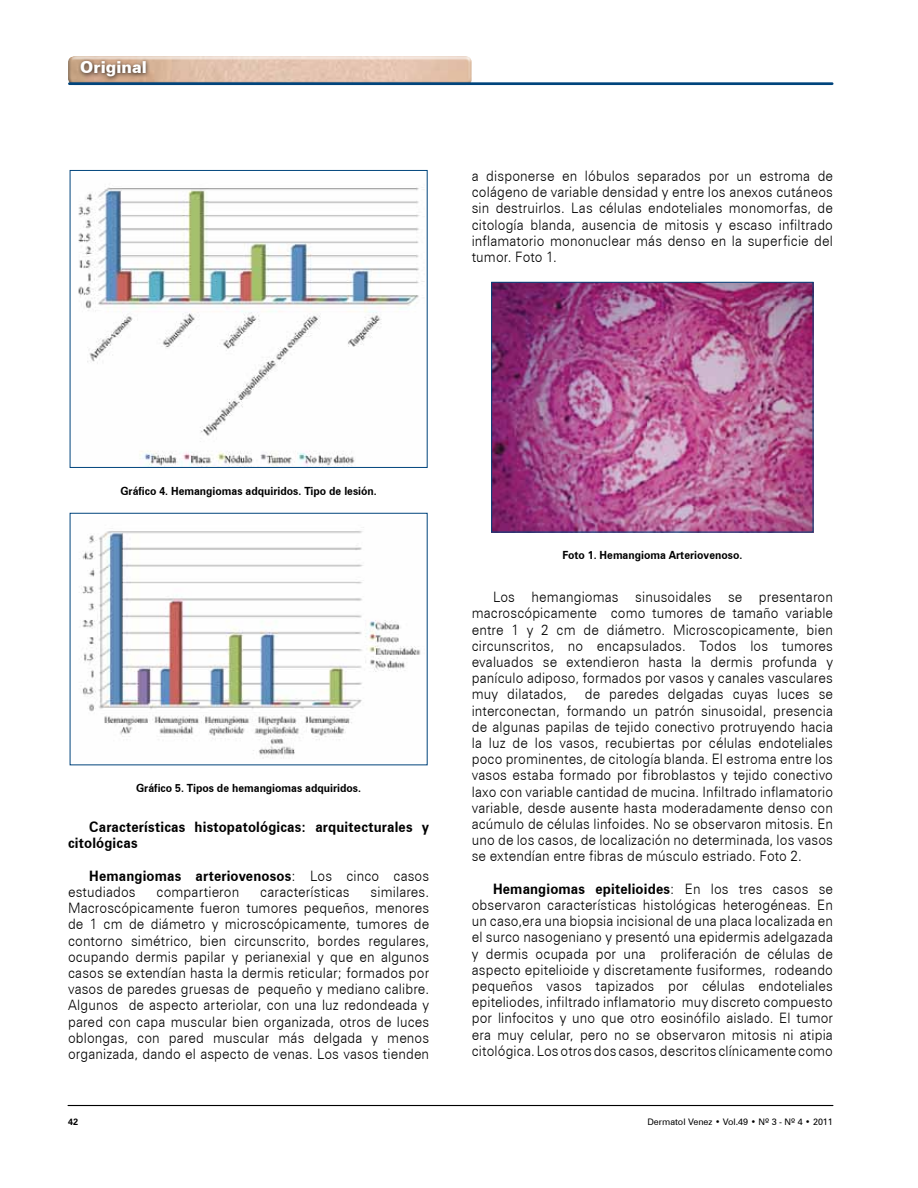
<style>
.page{position:relative;width:918px;height:1188px;background:#fff}
.page>*{position:absolute;margin:0;border:0;box-sizing:border-box;transform-origin:0 0}
.t1{font:900 16.5px "Zurich BT";letter-spacing:.005em;color:#fff}
.t2{font:300 14.4px/16.2px "Zurich BT";letter-spacing:.01em;color:#000;text-align:justify;scale:.93 1}
.t3{font:700 14.4px/16.2px "Zurich BT";letter-spacing:.01em;color:#000;scale:.93 1}
.t4{font:700 11.25px "Zurich BT";color:#000;scale:.94 1}
.t5{font:9px "Zurich BT";color:#000}
.t6{font:700 9px "Zurich BT";color:#000}
.s1{font-weight:300}
.s2{font-weight:700}
</style>
<div class="page">
<div style="left:67px;top:56px;width:407px;height:31px;background:#000;opacity:.75"></div>
<hr style="left:69px;top:82px;width:763px;height:3px;background:#00447c">
<hr style="left:68px;top:1105px;width:765px;height:1px;background:#000">
<img style="left:78px;top:187px;width:347px;height:279px">
<div style="left:70px;top:170px;width:358px;height:298px;border:1px solid #00447c"></div>
<img style="left:493px;top:284px;width:318px;height:246px">
<div style="left:491px;top:282px;width:322px;height:250px;border:1px solid #00447c"></div>
<img style="left:81px;top:527px;width:340px;height:232px">
<div style="left:78px;top:58px;width:73px;height:24px;background:#000;opacity:.75"></div>
<p class="t1" style="left:80px;top:57px;width:68px">Original</p>
<p class="t2" style="left:472px;top:168px;width:390px">a disponerse en lóbulos separados por un estroma de colágeno de variable densidad y entre los anexos cutáneos sin destruirlos. Las células endoteliales monomorfas, de citología blanda, ausencia de mitosis y escaso infiltrado inflamatorio mononuclear más denso en la superficie del tumor. Foto 1.</p>
<p class="t4" style="left:120px;top:484px;width:274px">Gráfico 4. Hemangiomas adquiridos. Tipo de lesión.</p>
<p class="t4" style="left:136px;top:781px;width:241px">Gráfico 5. Tipos de hemangiomas adquiridos.</p>
<p class="t3" style="left:68px;top:819px;width:390px;text-indent:21px">Características histopatológicas: arquitecturales y citológicas</p>
<p class="t3" style="left:68px;top:867px;width:390px;text-indent:21px">Hemangiomas arteriovenosos<span class="s1">: Los cinco casos estudiados</span></p>
<p class="t2" style="left:157px;top:884px;width:90px">compartieron</p>
<p class="t2" style="left:260px;top:884px;width:98px">características</p>
<p class="t2" style="left:68px;top:884px;width:390px;text-indent:303px">similares.<br>Macroscópicamente fueron tumores pequeños, menores de 1 cm de diámetro y microscópicamente, tumores de contorno simétrico, bien circunscrito, bordes regulares, ocupando dermis papilar y perianexial y que en algunos casos se extendían hasta la dermis reticular; formados por vasos de paredes gruesas de pequeño y mediano calibre.<br>Algunos de aspecto arteriolar, con una luz redondeada y pared con capa muscular bien organizada, otros de luces oblongas, con pared muscular más delgada y menos organizada, dando el aspecto de venas. Los vasos tienden</p>
<p class="t4" style="left:562px;top:549px;width:193px">Foto 1. Hemangioma Arteriovenoso.</p>
<p class="t2" style="left:472px;top:589px;width:390px;text-indent:21px">Los hemangiomas sinusoidales se presentaron macroscópicamente como tumores de tamaño variable entre 1 y 2 cm de diámetro. Microscopicamente, bien circunscritos, no encapsulados. Todos los tumores evaluados se extendieron hasta la dermis profunda y panículo adiposo, formados por vasos y canales vasculares muy dilatados,</p>
<p class="t2" style="left:472px;top:686px;width:390px;text-indent:113px">de paredes delgadas cuyas luces se interconectan, formando un patrón sinusoidal, presencia de algunas papilas de tejido conectivo protruyendo hacia la luz de los vasos, recubiertas por células endoteliales poco prominentes, de citología blanda. El estroma entre los vasos estaba formado por fibroblastos y tejido conectivo laxo con variable cantidad de mucina. Infiltrado inflamatorio variable, desde ausente hasta moderadamente denso con acúmulo de células linfoides. No se observaron mitosis. En uno de los casos, de localización no determinada, los vasos se extendían entre fibras de músculo estriado. Foto 2.</p>
<p class="t2" style="left:472px;top:880px;width:390px;text-indent:21px"><span class="s2">Hemangiomas epitelioides</span>: En los tres casos se observaron características histológicas heterogéneas. En un caso,era una biopsia incisional de una placa localizada en el surco nasogeniano y presentó una epidermis adelgazada y dermis ocupada por una proliferación de células de aspecto epitelioide y discretamente fusiformes, rodeando pequeños vasos tapizados por células endoteliales epiteliodes, infiltrado inflamatorio muy discreto compuesto por linfocitos y uno que otro eosinófilo aislado. El tumor era muy celular, pero no se observaron mitosis ni atipia citológica. Los otros dos casos, descritos clínicamente como</p>
<p class="t6" style="left:68px;top:1116px;width:11px">42</p>
<p class="t5" style="left:647px;top:1116px;width:187px">Dermatol Venez • Vol.49 • Nº 3 - Nº 4 • 2011</p>
</div>
